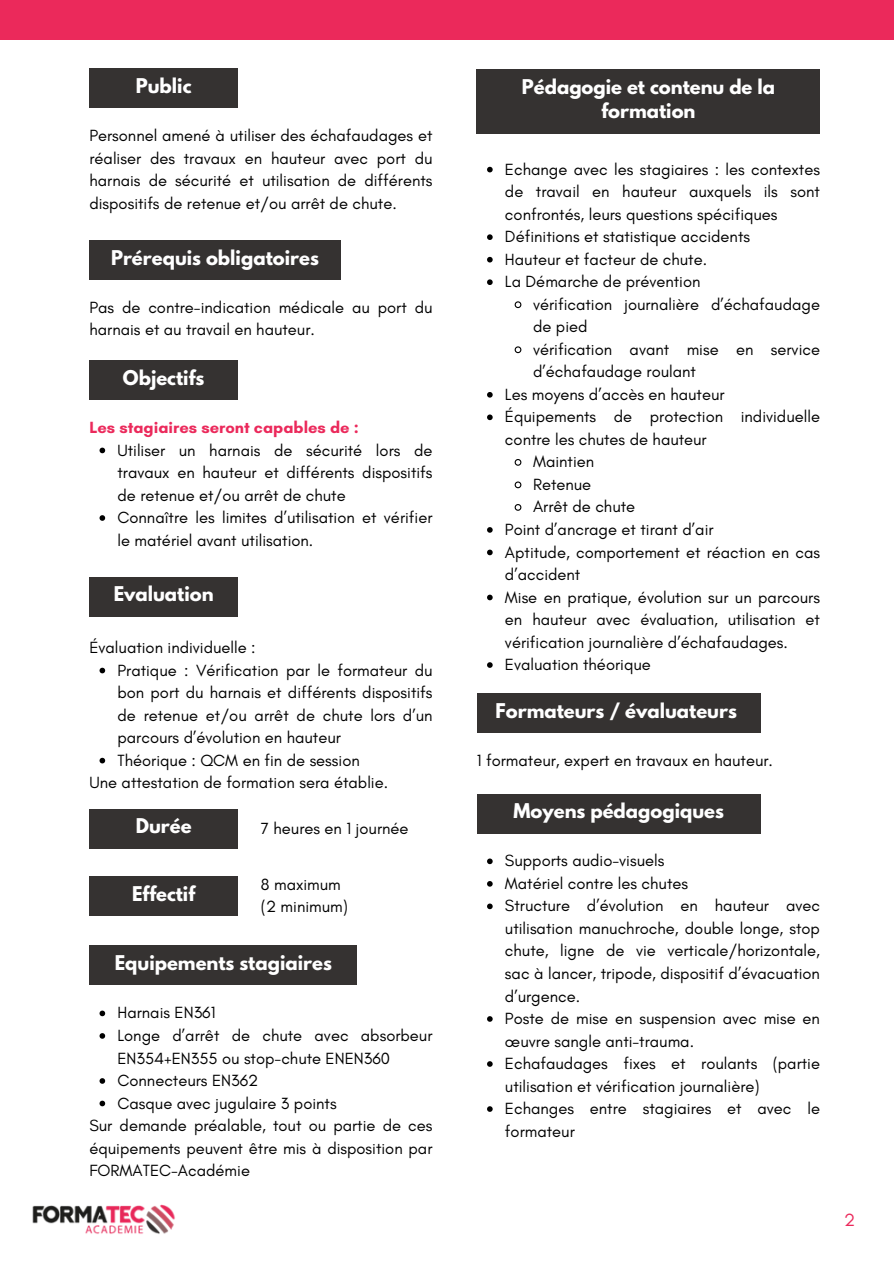
<style>
.page{position:relative;width:894px;height:1264px;background:#fff}
.page>*{position:absolute;margin:0;border:0;box-sizing:border-box;transform-origin:0 0}
.t1{font:700 18px/24.8px "League Spartan";color:#fff;text-align:center}
.t2{font:18px "Glacial Indifference";color:#eb295b}
.t3{font:16.5px/22.5px "Glacial Indifference";color:#000}
.t4{font:700 16.5px "Glacial Indifference";color:#eb295b}
</style>
<div class="page">
<div style="left:0;top:0;width:893px;height:39px;background:#eb295b"></div>
<div style="left:89px;top:68px;width:149px;height:40px;background:#353231"></div>
<div style="left:89px;top:240px;width:251px;height:40px;background:#353231"></div>
<div style="left:89px;top:360px;width:149px;height:40px;background:#353231"></div>
<svg style="left:99px;top:447px;width:6px;height:6px"></svg>
<svg style="left:99px;top:515px;width:6px;height:6px"></svg>
<div style="left:89px;top:576px;width:149px;height:40px;background:#353231"></div>
<svg style="left:99px;top:667px;width:6px;height:6px"></svg>
<svg style="left:99px;top:757px;width:6px;height:6px"></svg>
<div style="left:89px;top:808px;width:149px;height:40px;background:#353231"></div>
<div style="left:89px;top:876px;width:149px;height:40px;background:#353231"></div>
<div style="left:89px;top:945px;width:268px;height:40px;background:#353231"></div>
<svg style="left:99px;top:1010px;width:6px;height:6px"></svg>
<svg style="left:99px;top:1033px;width:6px;height:5px"></svg>
<svg style="left:99px;top:1078px;width:6px;height:5px"></svg>
<svg style="left:99px;top:1100px;width:6px;height:6px"></svg>
<img style="left:32px;top:1204px;width:143px;height:30px">
<div style="left:477px;top:69px;width:342px;height:64px;background:#353231"></div>
<svg style="left:487px;top:167px;width:5px;height:5px"></svg>
<svg style="left:487px;top:234px;width:5px;height:6px"></svg>
<svg style="left:487px;top:257px;width:5px;height:5px"></svg>
<svg style="left:487px;top:279px;width:5px;height:6px"></svg>
<svg style="left:514px;top:301px;width:8px;height:8px"></svg>
<svg style="left:514px;top:346px;width:8px;height:8px"></svg>
<svg style="left:487px;top:392px;width:5px;height:5px"></svg>
<svg style="left:487px;top:414px;width:5px;height:6px"></svg>
<svg style="left:514px;top:459px;width:8px;height:7px"></svg>
<svg style="left:514px;top:481px;width:8px;height:8px"></svg>
<svg style="left:514px;top:504px;width:8px;height:7px"></svg>
<svg style="left:487px;top:527px;width:5px;height:5px"></svg>
<svg style="left:487px;top:549px;width:5px;height:6px"></svg>
<svg style="left:487px;top:594px;width:5px;height:6px"></svg>
<svg style="left:487px;top:662px;width:5px;height:6px"></svg>
<div style="left:477px;top:693px;width:283px;height:40px;background:#353231"></div>
<div style="left:477px;top:793px;width:283px;height:40px;background:#353231"></div>
<svg style="left:487px;top:858px;width:5px;height:6px"></svg>
<svg style="left:487px;top:881px;width:5px;height:5px"></svg>
<svg style="left:487px;top:903px;width:5px;height:6px"></svg>
<svg style="left:487px;top:1016px;width:5px;height:5px"></svg>
<svg style="left:487px;top:1061px;width:5px;height:5px"></svg>
<svg style="left:487px;top:1106px;width:5px;height:5px"></svg>
<h1 class="t1" style="left:136px;top:76px;width:57px">Public</h1>
<p class="t3" style="left:89px;top:124px;width:344px;text-align:justify">Personnel amené à utiliser des échafaudages et réaliser des travaux en hauteur avec port du harnais de sécurité et utilisation de différents dispositifs de retenue et/ou arrêt de chute.</p>
<h1 class="t1" style="left:111px;top:247px;width:209px">Prérequis obligatoires</h1>
<p class="t3" style="left:89px;top:296px;width:344px">Pas de contre-indication médicale au port du harnais et au travail en hauteur.</p>
<h1 class="t1" style="left:123px;top:367px;width:83px">Objectifs</h1>
<h1 class="t4" style="left:89px;top:417px;width:271px">Les stagiaires seront capables de :</h1>
<p class="t3" style="left:117px;top:438px;width:316px;text-align:justify">Utiliser un harnais de sécurité lors de travaux en hauteur et différents dispositifs de retenue et/ou arrêt de chute</p>
<p class="t3" style="left:117px;top:506px;width:316px">Connaître les limites d’utilisation et vérifier le matériel avant utilisation.</p>
<h1 class="t1" style="left:114px;top:584px;width:101px">Evaluation</h1>
<p class="t3" style="left:89px;top:636px;width:168px">Évaluation individuelle :</p>
<p class="t3" style="left:117px;top:658px;width:316px;text-align:justify">Pratique : Vérification par le formateur du bon port du harnais et différents dispositifs de retenue et/ou arrêt de chute lors d’un parcours d’évolution en hauteur</p>
<p class="t3" style="left:117px;top:748px;width:244px">Théorique : QCM en fin de session</p>
<p class="t3" style="left:89px;top:771px;width:300px">Une attestation de formation sera établie.</p>
<h1 class="t1" style="left:136px;top:816px;width:57px">Durée</h1>
<p class="t3" style="left:261px;top:817px;width:149px">7 heures en 1 journée</p>
<p class="t3" style="left:261px;top:872px;width:81px">8 maximum</p>
<p class="t3" style="left:261px;top:895px;width:88px">(2 minimum)</p>
<h1 class="t1" style="left:115px;top:952px;width:218px">Equipements stagiaires</h1>
<p class="t3" style="left:117px;top:1001px;width:99px">Harnais EN361</p>
<p class="t3" style="left:117px;top:1023px;width:316px">Longe d’arrêt de chute avec absorbeur<br>EN354+EN355 ou stop-chute ENEN360</p>
<p class="t3" style="left:117px;top:1068px;width:142px">Connecteurs EN362</p>
<p class="t3" style="left:117px;top:1091px;width:221px">Casque avec jugulaire 3 points</p>
<p class="t3" style="left:89px;top:1114px;width:344px;text-align:justify">Sur demande préalable, tout ou partie de ces équipements peuvent être mis à disposition par FORMATEC-Académie</p>
<h1 class="t1" style="left:132px;top:883px;width:64px">Effectif</h1>
<p class="t1" style="left:521px;top:76px;width:255px">Pédagogie et contenu de la formation</p>
<p class="t3" style="left:505px;top:158px;width:316px;text-align:justify">Echange avec les stagiaires : les contextes de travail en hauteur auxquels ils sont confrontés, leurs questions spécifiques</p>
<p class="t3" style="left:505px;top:225px;width:246px">Définitions et statistique accidents</p>
<p class="t3" style="left:505px;top:248px;width:204px">Hauteur et facteur de chute.</p>
<p class="t3" style="left:505px;top:270px;width:197px">La Démarche de prévention</p>
<p class="t3" style="left:533px;top:293px;width:288px">vérification journalière d’échafaudage de pied</p>
<p class="t3" style="left:533px;top:338px;width:288px">vérification avant mise en service d’échafaudage roulant</p>
<p class="t3" style="left:505px;top:383px;width:221px">Les moyens d’accès en hauteur</p>
<p class="t3" style="left:505px;top:405px;width:316px">Équipements de protection individuelle contre les chutes de hauteur</p>
<p class="t3" style="left:533px;top:450px;width:63px">Maintien</p>
<p class="t3" style="left:533px;top:473px;width:60px">Retenue</p>
<p class="t3" style="left:533px;top:495px;width:104px">Arrêt de chute</p>
<p class="t3" style="left:505px;top:518px;width:210px">Point d’ancrage et tirant d’air</p>
<p class="t3" style="left:505px;top:540px;width:316px">Aptitude, comportement et réaction en cas d’accident</p>
<h1 class="t3" style="left:505px;top:585px;width:316px;text-align:justify">Mise en pratique, évolution sur un parcours en hauteur avec évaluation, utilisation et vérification journalière d’échafaudages.</h1>
<p class="t3" style="left:505px;top:653px;width:147px">Evaluation théorique</p>
<h1 class="t1" style="left:495px;top:700px;width:243px">Formateurs / évaluateurs</h1>
<p class="t3" style="left:477px;top:749px;width:297px">1 formateur, expert en travaux en hauteur.</p>
<p class="t1" style="left:513px;top:801px;width:212px">Moyens pédagogiques</p>
<p class="t3" style="left:505px;top:849px;width:161px">Supports audio-visuels</p>
<p class="t3" style="left:505px;top:871px;width:184px">Matériel contre les chutes</p>
<p class="t3" style="left:505px;top:894px;width:316px;text-align:justify">Structure d’évolution en hauteur avec utilisation manuchroche, double longe, stop chute, ligne de vie verticale/horizontale, sac à lancer, tripode, dispositif d’évacuation d’urgence.</p>
<p class="t3" style="left:505px;top:1007px;width:316px">Poste de mise en suspension avec mise en œuvre sangle anti-trauma.</p>
<p class="t3" style="left:505px;top:1052px;width:316px">Echafaudages fixes et roulants (partie utilisation et vérification journalière)</p>
<p class="t3" style="left:505px;top:1097px;width:316px">Echanges entre stagiaires et avec le formateur</p>
<h1 class="t2" style="left:843px;top:1208px;width:13px">2</h1>
</div>
